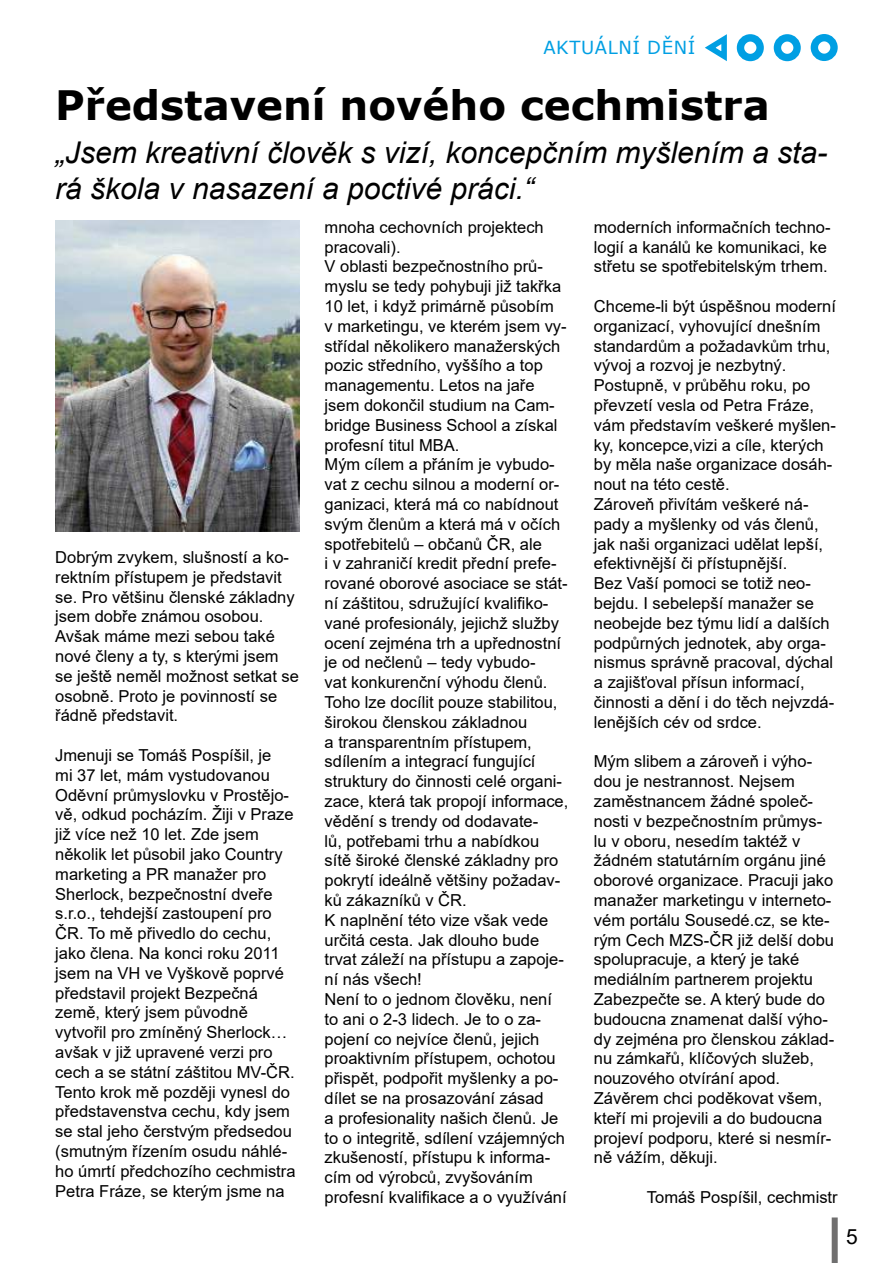
<style>
.page{position:relative;width:893px;height:1263px;background:#fff}
.page>*{position:absolute;margin:0;border:0;box-sizing:border-box;transform-origin:0 0}
.t1{font:700 40.5px "Verdana";color:#000}
.t2{font:italic 30px/36px "Arial";color:#000}
.t3{font:21px "Arial";color:#000}
.t4{font:18px "Verdana";letter-spacing:.035em;color:#009fe3}
.t5{font:16.5px/19.8px "Arial";color:#000}
</style>
<div class="page">
<div style="left:832px;top:1217px;width:6px;height:46px;background:#706f6f"></div>
<div style="left:811px;top:34px;width:27px;height:27px;border:7px solid #009fe3;border-radius:50%"></div>
<div style="left:774px;top:34px;width:27px;height:27px;border:7px solid #009fe3;border-radius:50%"></div>
<div style="left:737px;top:34px;width:27px;height:27px;border:7px solid #009fe3;border-radius:50%"></div>
<svg style="left:705px;top:34px;width:22px;height:27px"></svg>
<img style="left:55px;top:221px;width:244px;height:310px">
<p class="t4" style="left:543px;top:35px;width:153px">AKTUÁLNÍ DĚNÍ</p>
<h1 class="t1" style="left:55px;top:77px;width:716px">Představení nového cechmistra</h1>
<h2 class="t2" style="left:55px;top:135px;width:773px">„Jsem kreativní člověk s vizí, koncepčním myšlením a sta&shy;rá škola v nasazení a poctivé práci.“</h2>
<p class="t5" style="left:55px;top:547px;width:245px">Dobrým zvykem, slušností a ko&shy;rektním přístupem je představit se. Pro většinu členské základny jsem dobře známou osobou.<br>Avšak máme mezi sebou také nové členy a ty, s kterými jsem se ještě neměl možnost setkat se osobně. Proto je povinností se řádně představit.</p>
<p class="t5" style="left:55px;top:745px;width:242px">Jmenuji se Tomáš Pospíšil, je<br>mi 37 let, mám vystudovanou<br>Oděvní průmyslovku v Prostějo&shy;vě, odkud pocházím. Žiji v Praze již více než 10 let. Zde jsem několik let působil jako Country marketing a PR manažer pro<br>Sherlock, bezpečnostní dveře s.r.o., tehdejší zastoupení pro<br>ČR. To mě přivedlo do cechu, jako člena. Na konci roku 2011 jsem na VH ve Vyškově poprvé představil projekt Bezpečná země, který jsem původně vytvořil pro zmíněný Sherlock… avšak v již upravené verzi pro cech a se státní záštitou MV-ČR.<br>Tento krok mě později vynesl do představenstva cechu, kdy jsem se stal jeho čerstvým předsedou (smutným řízením osudu náhlé&shy;ho úmrtí předchozího cechmistra<br>Petra Fráze, se kterým jsme na</p>
<p class="t5" style="left:325px;top:217px;width:245px">mnoha cechovních projektech pracovali).<br>V oblasti bezpečnostního prů&shy;myslu se tedy pohybuji již takřka<br>10 let, i když primárně působím<br>v marketingu, ve kterém jsem vy&shy;střídal několikero manažerských pozic středního, vyššího a top managementu. Letos na jaře jsem dokončil studium na Cam&shy;bridge Business School a získal profesní titul MBA.<br>Mým cílem a přáním je vybudo&shy;vat z cechu silnou a moderní or&shy;ganizaci, která má co nabídnout svým členům a která má v očích spotřebitelů – občanů ČR, ale<br>i v zahraničí kredit přední prefe&shy;rované oborové asociace se stát&shy;ní záštitou, sdružující kvalifiko&shy;vané profesionály, jejichž služby ocení zejména trh a upřednostní je od nečlenů – tedy vybudo-<br>vat konkurenční výhodu členů.<br>Toho lze docílit pouze stabilitou, širokou členskou základnou<br>a transparentním přístupem, sdílením a integrací fungující struktury do činnosti celé organi&shy;zace, která tak propojí informace, vědění s trendy od dodavate-<br>lů, potřebami trhu a nabídkou sítě široké členské základny pro pokrytí ideálně většiny požadav&shy;ků zákazníků v ČR.<br>K naplnění této vize však vede určitá cesta. Jak dlouho bude trvat záleží na přístupu a zapoje&shy;ní nás všech!<br>Není to o jednom člověku, není to ani o 2-3 lidech. Je to o za&shy;pojení co nejvíce členů, jejich proaktivním přístupem, ochotou přispět, podpořit myšlenky a po&shy;dílet se na prosazování zásad<br>a profesionality našich členů. Je to o integritě, sdílení vzájemných zkušeností, přístupu k informa&shy;cím od výrobců, zvyšováním profesní kvalifikace a o využívání</p>
<p class="t5" style="left:594px;top:217px;width:238px">moderních informačních techno&shy;logií a kanálů ke komunikaci, ke střetu se spotřebitelským trhem.</p>
<p class="t5" style="left:594px;top:296px;width:244px">Chceme-li být úspěšnou moderní organizací, vyhovující dnešním standardům a požadavkům trhu, vývoj a rozvoj je nezbytný.<br>Postupně, v průběhu roku, po převzetí vesla od Petra Fráze, vám představím veškeré myšlen&shy;ky, koncepce,vizi a cíle, kterých by měla naše organizace dosáh&shy;nout na této cestě.<br>Zároveň přivítám veškeré ná&shy;pady a myšlenky od vás členů, jak naši organizaci udělat lepší, efektivnější či přístupnější.<br>Bez Vaší pomoci se totiž neo&shy;bejdu. I sebelepší manažer se neobejde bez týmu lidí a dalších podpůrných jednotek, aby orga&shy;nismus správně pracoval, dýchal a zajišťoval přísun informací, činnosti a dění i do těch nejvzdá&shy;lenějších cév od srdce.</p>
<p class="t5" style="left:594px;top:752px;width:242px">Mým slibem a zároveň i výho&shy;dou je nestrannost. Nejsem zaměstnancem žádné společ&shy;nosti v bezpečnostním průmys&shy;lu v oboru, nesedím taktéž v žádném statutárním orgánu jiné oborové organizace. Pracuji jako manažer marketingu v interneto&shy;vém portálu Sousedé.cz, se kte&shy;rým Cech MZS-ČR již delší dobu spolupracuje, a který je také mediálním partnerem projektu<br>Zabezpečte se. A který bude do budoucna znamenat další výho&shy;dy zejména pro členskou základ&shy;nu zámkařů, klíčových služeb, nouzového otvírání apod.<br>Závěrem chci poděkovat všem, kteří mi projevili a do budoucna projeví podporu, které si nesmír&shy;ně vážím, děkuji.</p>
<p class="t5" style="left:647px;top:1187px;width:192px">Tomáš Pospíšil, cechmistr</p>
<p class="t3" style="left:846px;top:1222px;width:13px">5</p>
</div>
